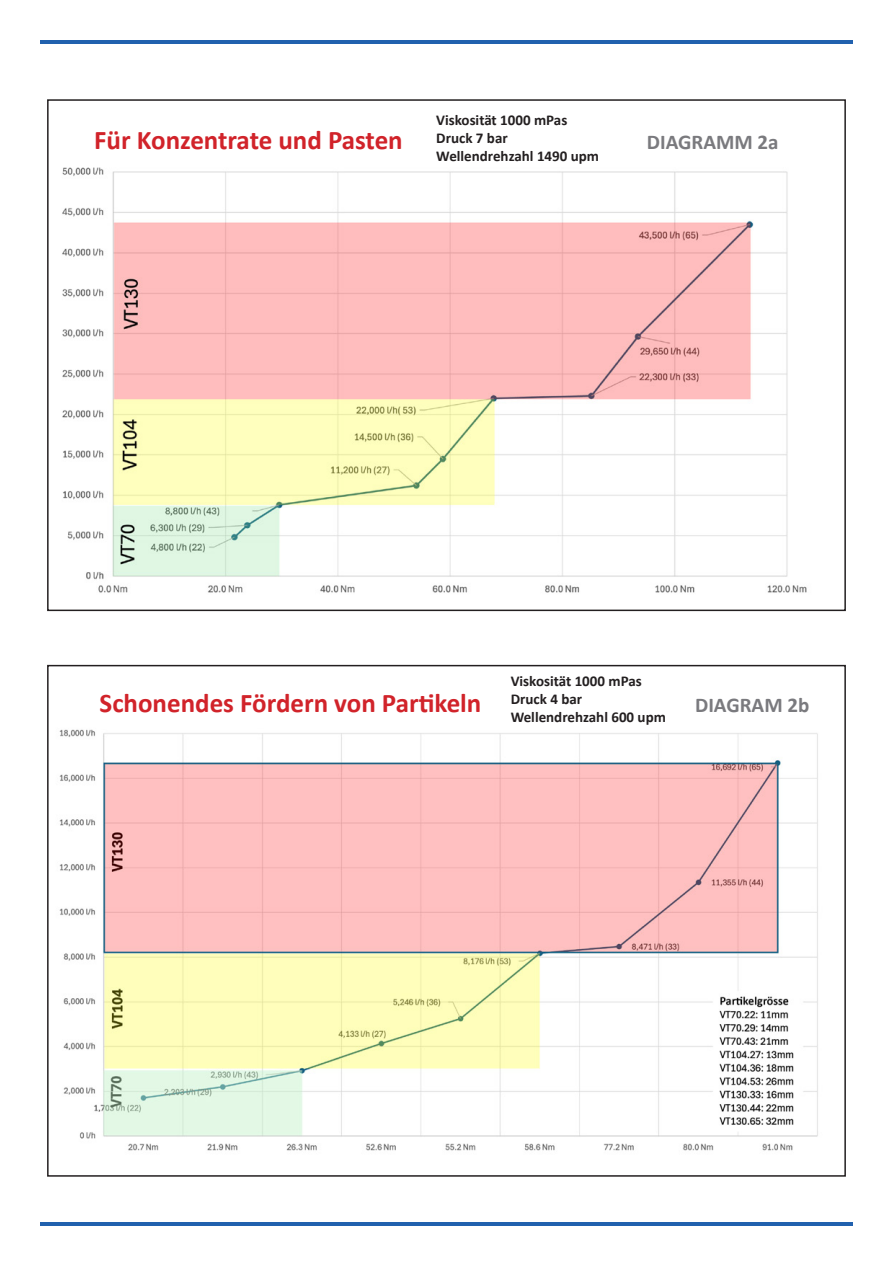
<style>
.page{position:relative;width:893px;height:1263px;background:#fff}
.page>*{position:absolute;margin:0;border:0;box-sizing:border-box;transform-origin:0 0}
.TOC_Subheader{font:700 27px "Calibri";color:#d1232a}
.TOC_Subheader-2{font:700 21px "Calibri";color:#7a7a7e}
.TOC_Subheader-3{font:700 15px "Calibri";color:#231f20}
</style>
<div class="page">
<hr style="left:40px;top:40px;width:813px;height:3px;background:#2161ae">
<hr style="left:40px;top:1222px;width:813px;height:3px;background:#2161ae">
<img style="left:62px;top:167px;width:745px;height:426px">
<img style="left:59px;top:729px;width:759px;height:422px">
<p class="TOC_Subheader-3" style="left:436px;top:109px;width:133px">Viskosität 1000 mPas</p>
<p class="TOC_Subheader-3" style="left:436px;top:127px;width:73px">Druck 7 bar</p>
<p class="TOC_Subheader-3" style="left:436px;top:145px;width:164px">Wellendrehzahl 1490 upm</p>
<p class="TOC_Subheader" style="left:94px;top:121px;width:310px">Für Konzentrate und Pasten</p>
<p class="TOC_Subheader-2" style="left:647px;top:127px;width:133px">DIAGRAMM 2a</p>
<p class="TOC_Subheader-3" style="left:511px;top:671px;width:133px">Viskosität 1000 mPas</p>
<p class="TOC_Subheader-3" style="left:511px;top:689px;width:73px">Druck 4 bar</p>
<p class="TOC_Subheader-3" style="left:511px;top:707px;width:157px">Wellendrehzahl 600 upm</p>
<p class="TOC_Subheader" style="left:100px;top:684px;width:383px">Schonendes Fördern von Partikeln</p>
<p class="TOC_Subheader-2" style="left:695px;top:690px;width:116px">DIAGRAM 2b</p>
</div>
